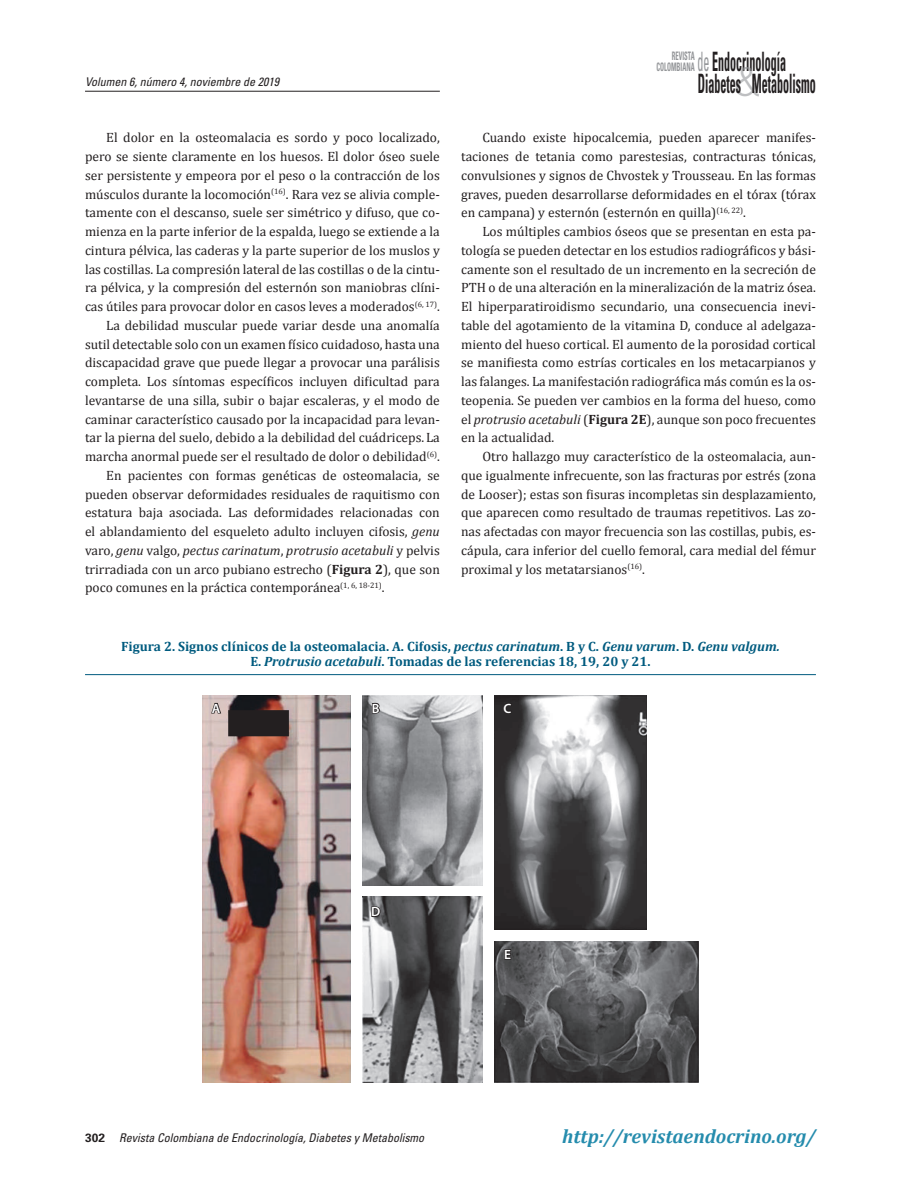
<style>
.page{position:relative;width:918px;height:1188px;background:#fff}
.page>*{position:absolute;margin:0;border:0;box-sizing:border-box;transform-origin:0 0}
.t1{font:700 condensed 26.7px/22.2px "Univers";color:#231f20;scale:.45 1}
.t2{font:italic 700 19.5px "Cambria";color:#258cad}
.t3{font:13.5px/18.8px "Cambria";color:#231f20;text-align:justify}
.t4{font:700 13.5px/15px "Cambria";color:#005b7f;text-align:center}
.t5{font:italic 13.5px "Cambria";color:#231f20}
.t6{font:600 13.5px "Myriad Pro";color:#fff}
.t7{font:italic condensed 12px "Univers";color:#231f20}
.t8{font:700 condensed 11.7px/10.5px "Univers";color:#939598;text-align:right;scale:.56 1}
.s1{font-style:italic}
.s2{font-style:normal}
.s3{font-weight:700}
.s4{font-weight:400;color:#939598}
.s5{font-family:"Akzidenz Grotesk BE";font-weight:300;font-stretch:normal;font-size:40.65px;color:#939598}
.s6{font-weight:700;font-style:normal;font-stretch:normal}
</style>
<div class="page">
<hr style="left:85px;top:91px;width:355px;height:1px;background:#231f20">
<img style="left:203px;top:696px;width:148px;height:387px">
<img style="left:362px;top:696px;width:120px;height:190px">
<img style="left:362px;top:896px;width:120px;height:187px">
<img style="left:494px;top:941px;width:204px;height:142px">
<img style="left:494px;top:696px;width:152px;height:234px">
<svg style="left:210px;top:695px;width:12px;height:19px"></svg>
<svg style="left:371px;top:702px;width:10px;height:12px"></svg>
<svg style="left:503px;top:702px;width:10px;height:12px"></svg>
<svg style="left:370px;top:905px;width:11px;height:13px"></svg>
<svg style="left:504px;top:948px;width:8px;height:12px"></svg>
<div style="left:229px;top:711px;width:59px;height:24px;background:#231f20"></div>
<div style="left:228px;top:710px;width:61px;height:26px;border:2px solid #231f20"></div>
<hr style="left:85px;top:674px;width:731px;height:1px;background:#005b7f">
<p class="t7" style="left:85px;top:74px;width:196px">Volumen 6, número 4, noviembre de 2019</p>
<p class="t3" style="left:106px;top:128px;width:335px">El dolor en la osteomalacia es sordo y poco localizado,</p>
<p class="t3" style="left:85px;top:147px;width:356px">pero se siente claramente en los huesos. El dolor óseo suele</p>
<p class="t3" style="left:85px;top:166px;width:356px">ser persistente y empeora por el peso o la contracción de los</p>
<p class="t3" style="left:85px;top:185px;width:356px">músculos durante la locomoción<sup>(16)</sup>. Rara vez se alivia comple-</p>
<p class="t3" style="left:85px;top:203px;width:356px">tamente con el descanso, suele ser simétrico y difuso, que co-</p>
<p class="t3" style="left:85px;top:222px;width:356px">mienza en la parte inferior de la espalda, luego se extiende a la</p>
<p class="t3" style="left:85px;top:241px;width:356px">cintura pélvica, las caderas y la parte superior de los muslos y</p>
<p class="t3" style="left:85px;top:260px;width:356px">las costillas. La compresión lateral de las costillas o de la cintu-</p>
<p class="t3" style="left:85px;top:278px;width:356px">ra pélvica, y la compresión del esternón son maniobras clíni-</p>
<p class="t3" style="left:85px;top:297px;width:356px">cas útiles para provocar dolor en casos leves a moderados<sup>(6,</sup> <sup>17)</sup>.</p>
<p class="t3" style="left:106px;top:316px;width:335px">La debilidad muscular puede variar desde una anomalía</p>
<p class="t3" style="left:85px;top:335px;width:356px">sutil detectable solo con un examen físico cuidadoso, hasta una</p>
<p class="t3" style="left:85px;top:353px;width:356px">discapacidad grave que puede llegar a provocar una parálisis</p>
<p class="t3" style="left:85px;top:372px;width:356px">completa. Los síntomas específicos incluyen dificultad para</p>
<p class="t3" style="left:85px;top:391px;width:356px">levantarse de una silla, subir o bajar escaleras, y el modo de</p>
<p class="t3" style="left:85px;top:410px;width:356px">caminar característico causado por la incapacidad para levan-</p>
<p class="t3" style="left:85px;top:428px;width:356px">tar la pierna del suelo, debido a la debilidad del cuádriceps.La</p>
<p class="t3" style="left:85px;top:447px;width:356px">marcha anormal puede ser el resultado de dolor o debilidad<sup>(6)</sup>.</p>
<p class="t3" style="left:106px;top:466px;width:335px">En pacientes con formas genéticas de osteomalacia, se</p>
<p class="t3" style="left:85px;top:485px;width:356px">pueden observar deformidades residuales de raquitismo con</p>
<p class="t3" style="left:85px;top:503px;width:356px">estatura baja asociada. Las deformidades relacionadas con</p>
<p class="t3" style="left:85px;top:522px;width:356px">el ablandamiento del esqueleto adulto incluyen cifosis, <span class="s1">genu</span></p>
<p class="t5" style="left:85px;top:541px;width:356px"><span class="s2">varo,</span> genu <span class="s2">valgo,</span> pectus carinatum<span class="s2">,</span> protrusio acetabuli <span class="s2">y pelvis</span></p>
<p class="t3" style="left:85px;top:560px;width:356px">trirradiada con un arco pubiano estrecho (<span class="s3">Figura 2</span>), que son</p>
<p class="t3" style="left:85px;top:578px;width:301px">poco comunes en la práctica contemporánea<sup>(1,</sup> <sup>6,</sup> <sup>18-21)</sup>.</p>
<p class="t8" style="left:657px;top:50px;width:70px">REVISTA<br>COLOMBIANA</p>
<h1 class="t1" style="left:697px;top:50px;width:265px"><span class="s4">de</span> Endocrinología<br>Diabetes<span class="s5">&amp;</span>Metabolismo</h1>
<p class="t3" style="left:461px;top:128px;width:356px;text-indent:21px">Cuando existe hipocalcemia, pueden aparecer manifes&shy;taciones de tetania como parestesias, contracturas tónicas, convulsiones y signos de Chvostek y Trousseau. En las formas graves, pueden desarrollarse deformidades en el tórax (tórax en campana) y esternón (esternón en quilla)<sup>(16,</sup> <sup>22)</sup>.</p>
<p class="t3" style="left:461px;top:222px;width:356px;text-indent:21px">Los múltiples cambios óseos que se presentan en esta pa&shy;tología se pueden detectar en los estudios radiográficos y bási&shy;camente son el resultado de un incremento en la secreción de PTH o de una alteración en la mineralización de la matriz ósea.<br>El hiperparatiroidismo secundario, una consecuencia inevi&shy;table del agotamiento de la vitamina D, conduce al adelgaza&shy;miento del hueso cortical. El aumento de la porosidad cortical se manifiesta como estrías corticales en los metacarpianos y las falanges. La manifestación radiográfica más común es la os&shy;teopenia. Se pueden ver cambios en la forma del hueso, como el <span class="s1">protrusio acetabuli</span> (<span class="s3">Figura 2E</span>), aunque son poco frecuentes en la actualidad.</p>
<p class="t3" style="left:461px;top:447px;width:356px;text-indent:21px">Otro hallazgo muy característico de la osteomalacia, aun&shy;que igualmente infrecuente, son las fracturas por estrés (zona de Looser); estas son fisuras incompletas sin desplazamiento, que aparecen como resultado de traumas repetitivos. Las zo&shy;nas afectadas con mayor frecuencia son las costillas, pubis, es&shy;cápula, cara inferior del cuello femoral, cara medial del fémur proximal y los metatarsianos<sup>(16)</sup>.</p>
<p class="t4" style="left:121px;top:638px;width:660px">Figura 2. Signos clínicos de la osteomalacia. A. Cifosis, <span class="s1">pectus carinatum</span>. B y C. <span class="s1">Genu varum</span>. D. <span class="s1">Genu valgum.<br></span>E. <span class="s1">Protrusio acetabuli</span>. Tomadas de las referencias 18, 19, 20 y 21.</p>
<p class="t6" style="left:212px;top:700px;width:10px">A</p>
<p class="t6" style="left:372px;top:700px;width:9px">B</p>
<p class="t6" style="left:504px;top:700px;width:9px">C</p>
<p class="t6" style="left:371px;top:903px;width:11px">D</p>
<p class="t6" style="left:504px;top:946px;width:8px">E</p>
<p class="t7" style="left:85px;top:1131px;width:341px"><span class="s6">302</span> Revista Colombiana de Endocrinología, Diabetes y Metabolismo</p>
<h2 class="t2" style="left:562px;top:1123px;width:255px">http://revistaendocrino.org/</h2>
</div>
